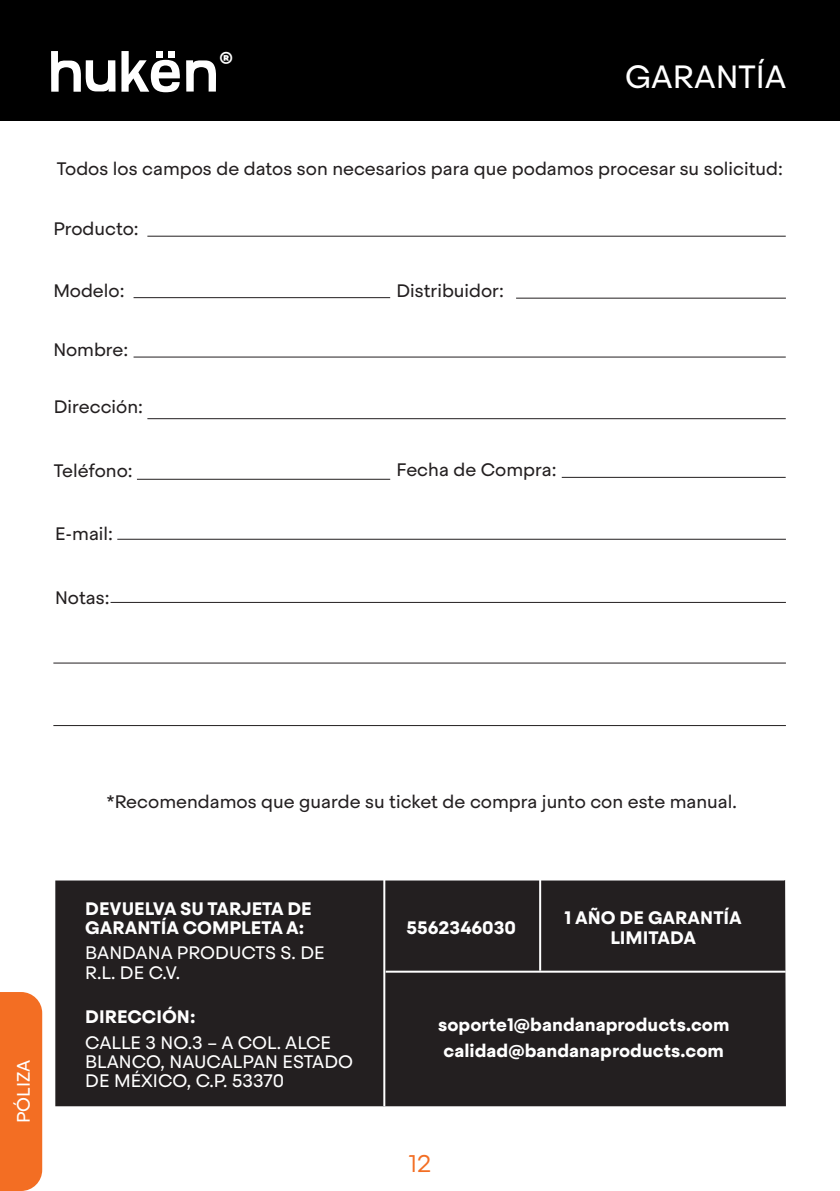
<style>
.page{position:relative;width:840px;height:1191px;background:#fff}
.page>*{position:absolute;margin:0;border:0;box-sizing:border-box;transform-origin:0 0}
.Título_Garantia{font:32px "Steradian";color:#fff}
.t1{font:300 24px "Steradian";color:#f36e23}
.Negritas_contraporta{font:700 24px "Steradian";color:#fff}
.Inf_garantía{font:18px "Steradian";color:#231f20}
.textos_garantia{font:18px/19.4px "Steradian";color:#fff}
.Bold_datos{font:700 18px/20px "Steradian";color:#fff;text-align:center}
.subtitulogarantia{font:700 18px/19.4px "Steradian";color:#fff}
.BoldNumbers{font:18px "Steradian";color:#fff}
</style>
<div class="page">
<div style="left:0;top:992px;width:42px;height:199px;background:#f36e23"></div>
<div style="left:0;top:0;width:839px;height:121px;background:#000"></div>
<hr style="left:147px;top:236px;width:638px;height:1px;background:#231f20">
<hr style="left:133px;top:297px;width:257px;height:1px;background:#231f20">
<hr style="left:133px;top:356px;width:652px;height:1px;background:#231f20">
<hr style="left:147px;top:418px;width:638px;height:1px;background:#231f20">
<hr style="left:137px;top:479px;width:253px;height:1px;background:#231f20">
<hr style="left:561px;top:477px;width:224px;height:1px;background:#231f20">
<hr style="left:117px;top:539px;width:668px;height:1px;background:#231f20">
<hr style="left:110px;top:602px;width:675px;height:1px;background:#231f20">
<hr style="left:53px;top:662px;width:732px;height:1px;background:#231f20">
<hr style="left:53px;top:725px;width:732px;height:1px;background:#231f20">
<hr style="left:516px;top:298px;width:269px;height:1px;background:#231f20">
<div style="left:55px;top:880px;width:730px;height:226px;background:#231f20"></div>
<hr style="left:385px;top:970px;width:400px;height:2px;background:#fff">
<hr style="left:539px;top:879px;width:2px;height:91px;background:#fff">
<hr style="left:383px;top:880px;width:2px;height:226px;background:#fff">
<svg style="left:186px;top:60px;width:30px;height:32px"></svg>
<svg style="left:121px;top:51px;width:59px;height:41px"></svg>
<svg style="left:51px;top:51px;width:64px;height:41px"></svg>
<p class="Negritas_contraporta" style="left:219px;top:45px;width:16px">®</p>
<p class="Título_Garantia" style="left:624px;top:57px;width:163px">GARANTÍA</p>
<p class="Inf_garantía" style="left:57px;top:158px;width:727px">Todos los campos de datos son necesarios para que podamos procesar su solicitud:</p>
<p class="Inf_garantía" style="left:53px;top:218px;width:87px">Producto:</p>
<p class="Inf_garantía" style="left:53px;top:279px;width:73px">Modelo:</p>
<p class="Inf_garantía" style="left:53px;top:339px;width:76px">Nombre:</p>
<p class="Inf_garantía" style="left:54px;top:395px;width:91px">Dirección:</p>
<p class="Inf_garantía" style="left:54px;top:460px;width:80px">Teléfono:</p>
<p class="Inf_garantía" style="left:55px;top:523px;width:59px">E-mail:</p>
<p class="Inf_garantía" style="left:55px;top:586px;width:56px">Notas:</p>
<p class="Inf_garantía" style="left:396px;top:280px;width:109px">Distribuidor:</p>
<p class="Inf_garantía" style="left:396px;top:459px;width:162px">Fecha de Compra:</p>
<p class="BoldNumbers" style="left:13px;top:1123px;width:65px;rotate:-90deg">PÓLIZA</p>
<p class="Inf_garantía" style="left:106px;top:791px;width:631px">*Recomendamos que guarde su ticket de compra junto con este manual.</p>
<p class="subtitulogarantia" style="left:85px;top:899px;width:228px">DEVUELVA SU TARJETA DE<br>GARANTÍA COMPLETA A:</p>
<p class="textos_garantia" style="left:85px;top:943px;width:241px">BANDANA PRODUCTS S. DE<br>R.L. DE C.V.</p>
<p class="subtitulogarantia" style="left:85px;top:1007px;width:112px">DIRECCIÓN:</p>
<p class="textos_garantia" style="left:85px;top:1032px;width:269px">CALLE 3 NO.3 – A COL. ALCE<br>BLANCO, NAUCALPAN ESTADO<br>DE MÉXICO, C.P. 53370</p>
<p class="Bold_datos" style="left:406px;top:918px;width:111px">5562346030</p>
<p class="Bold_datos" style="left:564px;top:908px;width:179px">1 AÑO DE GARANTÍA<br>LIMITADA</p>
<p class="Bold_datos" style="left:438px;top:1015px;width:293px">soporte1@bandanaproducts.com</p>
<p class="Bold_datos" style="left:443px;top:1041px;width:282px">calidad@bandanaproducts.com</p>
<h2 class="t1" style="left:408px;top:1149px;width:24px">12</h2>
</div>
